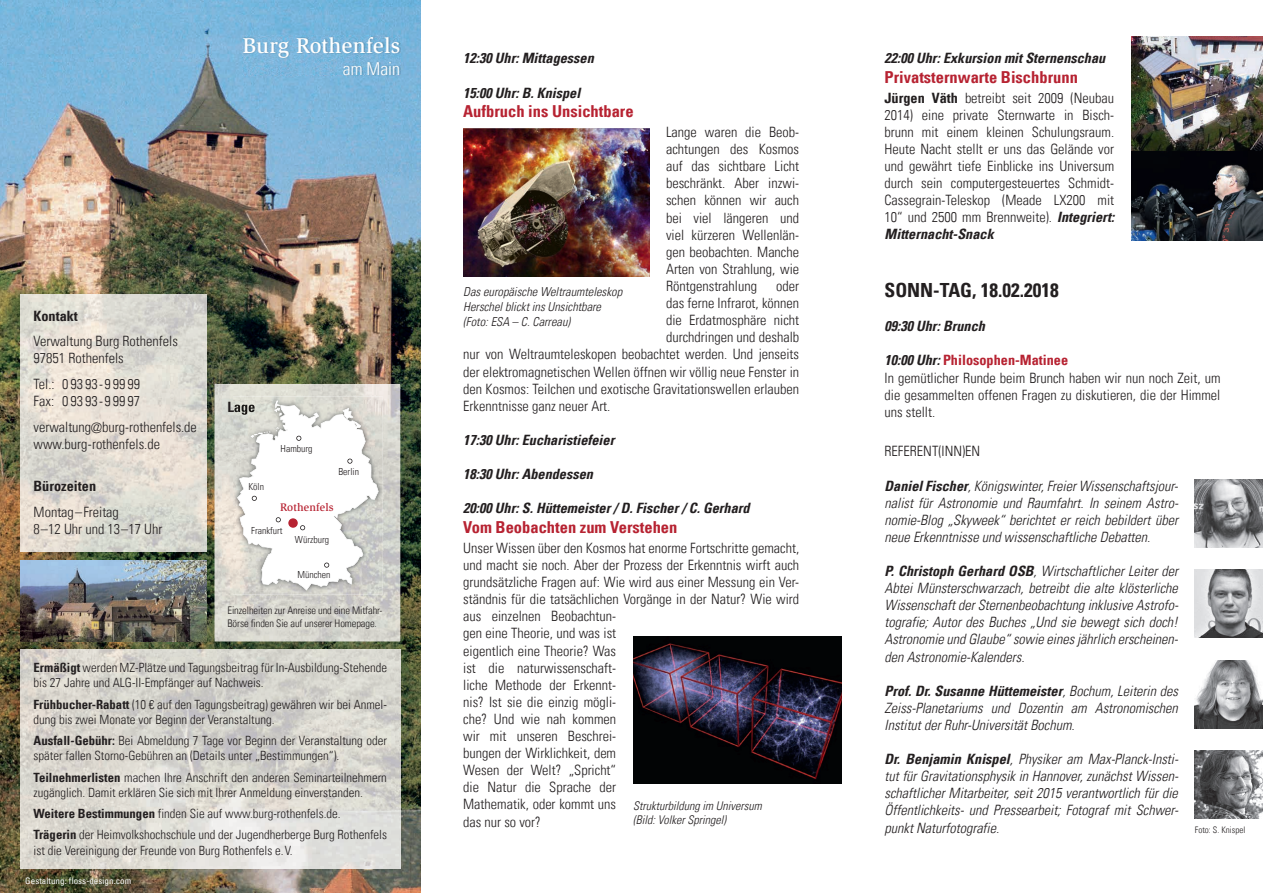
<style>
.page{position:relative;width:1263px;height:893px;background:#fff}
.page>*{position:absolute;margin:0;border:0;box-sizing:border-box;transform-origin:0 0}
.t1{font:500 22.05px "Slimbach";letter-spacing:.01em;color:#fff}
.t2{font:700 condensed 19.5px "Univers LT";color:#231f20}
.t3{font:300 condensed 17.85px "Univers LT";color:#fff}
.t4{font:700 condensed 16.5px "Univers LT";color:#b72332}
.t5{font:300 condensed 14.25px/17.1px "Univers LT";color:#231f20}
.t6{font:italic 300 condensed 14.25px/17.1px "Univers LT";color:#231f20;text-align:justify}
.t7{font:italic 700 condensed 14.25px "Univers LT";color:#231f20}
.t8{font:700 condensed 14.25px "Univers LT";color:#231f20}
.t9{font:300 condensed 12.75px/15.3px "Univers LT";color:#231f20}
.t10{font:italic 300 condensed 12.3px/14.9px "Univers LT";color:#231f20}
.t11{font:italic 300 condensed 12px/14.4px "Univers LT";color:#231f20}
.t12{font:500 11.25px "Slimbach";letter-spacing:.01em;color:#b72332}
.t13{font:300 condensed 10.5px/12.6px "Univers LT";letter-spacing:-.01em;color:#231f20}
.t14{font:300 condensed 9.75px "Univers LT";color:#231f20}
.t15{font:condensed 9px "Univers LT";letter-spacing:.005em;color:#fff}
.t16{font:300 condensed 9px "Univers LT";color:#231f20}
.s1{font-weight:700}
.s2{font-weight:700;font-style:italic}
.s3{font-weight:700;color:#b72332}
</style>
<div class="page">
<img style="left:0;top:0;width:421px;height:893px">
<img style="left:242px;top:36px;width:159px;height:40px">
<img style="left:21px;top:295px;width:185px;height:257px">
<img style="left:215px;top:384px;width:185px;height:257px">
<img style="left:233px;top:396px;width:150px;height:198px">
<svg style="left:228px;top:400px;width:151px;height:191px"></svg>
<img style="left:21px;top:650px;width:379px;height:219px">
<img style="left:21px;top:560px;width:185px;height:81px">
<img style="left:1195px;top:480px;width:68px;height:68px">
<img style="left:1195px;top:570px;width:68px;height:68px">
<img style="left:1195px;top:750px;width:68px;height:69px">
<img style="left:1195px;top:660px;width:68px;height:68px">
<img style="left:463px;top:129px;width:186px;height:148px">
<img style="left:633px;top:637px;width:209px;height:147px">
<img style="left:1131px;top:36px;width:132px;height:205px">
<h1 class="t1" style="left:243px;top:32px;width:159px">Burg Rothenfels</h1>
<p class="t3" style="left:343px;top:58px;width:59px">am Main</p>
<p class="t8" style="left:34px;top:307px;width:46px">Kontakt</p>
<p class="t5" style="left:34px;top:333px;width:146px">Verwaltung Burg Rothenfels<br>97851 Rothenfels</p>
<p class="t5" style="left:34px;top:375px;width:108px">Tel.: 0 93 93-9 99 99<br>Fax: 0 93 93-9 99 97</p>
<p class="t5" style="left:34px;top:418px;width:165px">verwaltung@burg-rothenfels.de www.burg-rothenfels.de</p>
<p class="t8" style="left:34px;top:478px;width:64px">Bürozeiten</p>
<p class="t5" style="left:34px;top:503px;width:130px">Montag–Freitag<br>8–12 Uhr und 13–17 Uhr</p>
<p class="t14" style="left:281px;top:443px;width:33px">Hamburg</p>
<p class="t14" style="left:338px;top:465px;width:22px">Berlin</p>
<p class="t14" style="left:248px;top:481px;width:17px">Köln</p>
<p class="t14" style="left:251px;top:525px;width:33px">Frankfurt</p>
<p class="t12" style="left:280px;top:500px;width:55px">Rothenfels</p>
<p class="t14" style="left:295px;top:533px;width:36px">Würzburg</p>
<p class="t14" style="left:297px;top:568px;width:35px">München</p>
<p class="t13" style="left:227px;top:604px;width:157px">Einzelheiten zur Anreise und eine Mitfahr-<br>Börse finden Sie auf unserer Homepage.</p>
<p class="t9" style="left:34px;top:660px;width:355px"><span class="s1">Ermäßigt</span> werden MZ-Plätze und Tagungsbeitrag für In-Ausbildung-Stehende bis 27 Jahre und ALG-II-Empfänger auf Nachweis.</p>
<p class="t9" style="left:34px;top:696px;width:355px"><span class="s1">Frühbucher-Rabatt</span> (10 € auf den Tagungsbeitrag) gewähren wir bei Anmel&shy;dung bis zwei Monate vor Beginn der Veranstaltung.</p>
<p class="t9" style="left:34px;top:733px;width:355px"><span class="s1">Ausfall-Gebühr:</span> Bei Abmeldung 7 Tage vor Beginn der Veranstaltung oder später fallen Storno-Gebühren an (Details unter „Bestimmungen“).</p>
<p class="t9" style="left:34px;top:769px;width:355px"><span class="s1">Teilnehmerlisten</span> machen Ihre Anschrift den anderen Seminarteilnehmern zugänglich. Damit erklären Sie sich mit Ihrer Anmeldung einverstanden.</p>
<p class="t9" style="left:34px;top:803px;width:355px;line-height:21.3px"><span class="s1">Weitere Bestimmungen</span> finden Sie auf www.burg-rothenfels.de.<br><span class="s1">Trägerin</span> der Heimvolkshochschule und der Jugendherberge Burg Rothenfels</p>
<p class="t9" style="left:34px;top:843px;width:261px">ist die Vereinigung der Freunde von Burg Rothenfels e.V.</p>
<p class="t15" style="left:25px;top:875px;width:108px">Gestaltung: floss-design.com</p>
<p class="t7" style="left:463px;top:49px;width:132px">12:30 Uhr: Mittagessen</p>
<p class="t7" style="left:463px;top:84px;width:119px">15:00 Uhr: B. Knispel</p>
<p class="t4" style="left:463px;top:101px;width:172px">Aufbruch ins Unsichtbare</p>
<p class="t5" style="left:666px;top:124px;width:135px;text-align:justify">Lange waren die Beob&shy;achtungen des Kosmos auf das sichtbare Licht beschränkt. Aber inzwi&shy;schen können wir auch bei viel längeren und viel kürzeren Wellenlän&shy;gen beobachten. Manche Arten von Strahlung, wie Röntgenstrahlung</p>
<p class="t5" style="left:776px;top:277px;width:24px">oder</p>
<p class="t5" style="left:666px;top:295px;width:135px">das ferne Infrarot, können</p>
<p class="t5" style="left:666px;top:312px;width:135px">die Erdatmosphäre nicht</p>
<p class="t5" style="left:666px;top:329px;width:135px">durchdringen und deshalb</p>
<p class="t5" style="left:463px;top:346px;width:337px">nur von Weltraumteleskopen beobachtet werden. Und jenseits</p>
<p class="t5" style="left:463px;top:363px;width:337px">der elektromagnetischen Wellen öffnen wir völlig neue Fenster in</p>
<p class="t5" style="left:463px;top:380px;width:337px">den Kosmos: Teilchen und exotische Gravitationswellen erlauben</p>
<p class="t5" style="left:463px;top:397px;width:149px">Erkenntnisse ganz neuer Art.</p>
<p class="t7" style="left:463px;top:431px;width:153px">17:30 Uhr: Eucharistiefeier</p>
<p class="t7" style="left:463px;top:465px;width:131px">18:30 Uhr: Abendessen</p>
<p class="t7" style="left:463px;top:499px;width:288px">20:00 Uhr: S. Hüttemeister / D. Fischer / C. Gerhard</p>
<p class="t4" style="left:463px;top:517px;width:216px">Vom Beobachten zum Verstehen</p>
<p class="t5" style="left:463px;top:539px;width:337px">Unser Wissen über den Kosmos hat enorme Fortschritte gemacht, und macht sie noch. Aber der Prozess der Erkenntnis wirft auch grundsätzliche Fragen auf: Wie wird aus einer Messung ein Ver&shy;ständnis für die tatsächlichen Vorgänge in der Natur? Wie wird aus einzelnen Beobachtun-<br>gen eine Theorie, und was ist<br>eigentlich eine Theorie? Was<br>ist die naturwissenschaft-<br>liche Methode der Erkennt-<br>nis? Ist sie die einzig mögli-<br>che? Und wie nah kommen<br>wir mit unseren Beschrei-<br>bungen der Wirklichkeit, dem<br>Wesen der Welt? „Spricht“<br>die Natur die Sprache der<br>Mathematik, oder kommt uns<br>das nur so vor?</p>
<p class="t10" style="left:463px;top:285px;width:160px">Das europäische Weltraumteleskop<br>Herschel blickt ins Unsichtbare (Foto: ESA – C. Carreau)</p>
<p class="t11" style="left:633px;top:799px;width:130px">Strukturbildung im Universum (Bild: Volker Springel)</p>
<p class="t7" style="left:884px;top:49px;width:222px">22:00 Uhr: Exkursion mit Sternenschau</p>
<p class="t4" style="left:884px;top:67px;width:195px">Privatsternwarte Bischbrunn</p>
<p class="t5" style="left:884px;top:89px;width:231px;text-align:justify"><span class="s1">Jürgen Väth</span> betreibt seit 2009 (Neubau 2014) eine private Sternwarte in Bisch&shy;brunn mit einem kleinen Schulungsraum.<br>Heute Nacht stellt er uns das Gelände vor und gewährt tiefe Einblicke ins Universum durch sein computergesteuertes Schmidt-Cassegrain-Teleskop (Meade LX200 mit 10“ und 2500 mm Brennweite). <span class="s2">Integriert:<br>Mitternacht-Snack</span></p>
<h2 class="t2" style="left:884px;top:278px;width:176px">SONN-TAG, 18.02.2018</h2>
<p class="t7" style="left:884px;top:317px;width:102px">09:30 Uhr: Brunch</p>
<p class="t5" style="left:884px;top:352px;width:337px"><span class="s2">10:00 Uhr:</span> <span class="s3">Philosophen-Matinee<br></span>In gemütlicher Runde beim Brunch haben wir nun noch Zeit, um die gesammelten offenen Fragen zu diskutieren, die der Himmel uns stellt.</p>
<p class="t5" style="left:884px;top:443px;width:97px">REFERENT(INN)EN</p>
<p class="t6" style="left:884px;top:477px;width:295px"><span class="s1">Daniel Fischer</span>, Königswinter, Freier Wissenschaftsjour&shy;nalist für Astronomie und Raumfahrt. In seinem Astro&shy;nomie-Blog „Skyweek“ berichtet er reich bebildert über neue Erkenntnisse und wissenschaftliche Debatten.</p>
<p class="t6" style="left:884px;top:562px;width:295px"><span class="s1">P. Christoph Gerhard OSB</span>, Wirtschaftlicher Leiter der Abtei Münsterschwarzach, betreibt die alte klösterliche Wissenschaft der Sternenbeobachtung inklusive Astrofo&shy;tografie; Autor des Buches „Und sie bewegt sich doch!<br>Astronomie und Glaube“ sowie eines jährlich erscheinen&shy;den Astronomie-Kalenders.</p>
<p class="t6" style="left:884px;top:682px;width:295px"><span class="s1">Prof. Dr. Susanne Hüttemeister</span>, Bochum, Leiterin des Zeiss-Planetariums und Dozentin am Astronomischen In stitut der Ruhr-Universität Bochum.</p>
<p class="t6" style="left:884px;top:751px;width:295px"><span class="s1">Dr. Benjamin Knispel</span>, Physiker am Max-Planck-Insti&shy;tut für Gravitationsphysik in Hannover, zunächst Wissen&shy;schaftlicher Mitarbeiter, seit 2015 verantwortlich für die Öffentlichkeits- und Pressearbeit; Fotograf mit Schwer&shy;punkt Naturfotografie.</p>
<p class="t16" style="left:1195px;top:824px;width:52px">Foto: S. Knispel</p>
</div>
